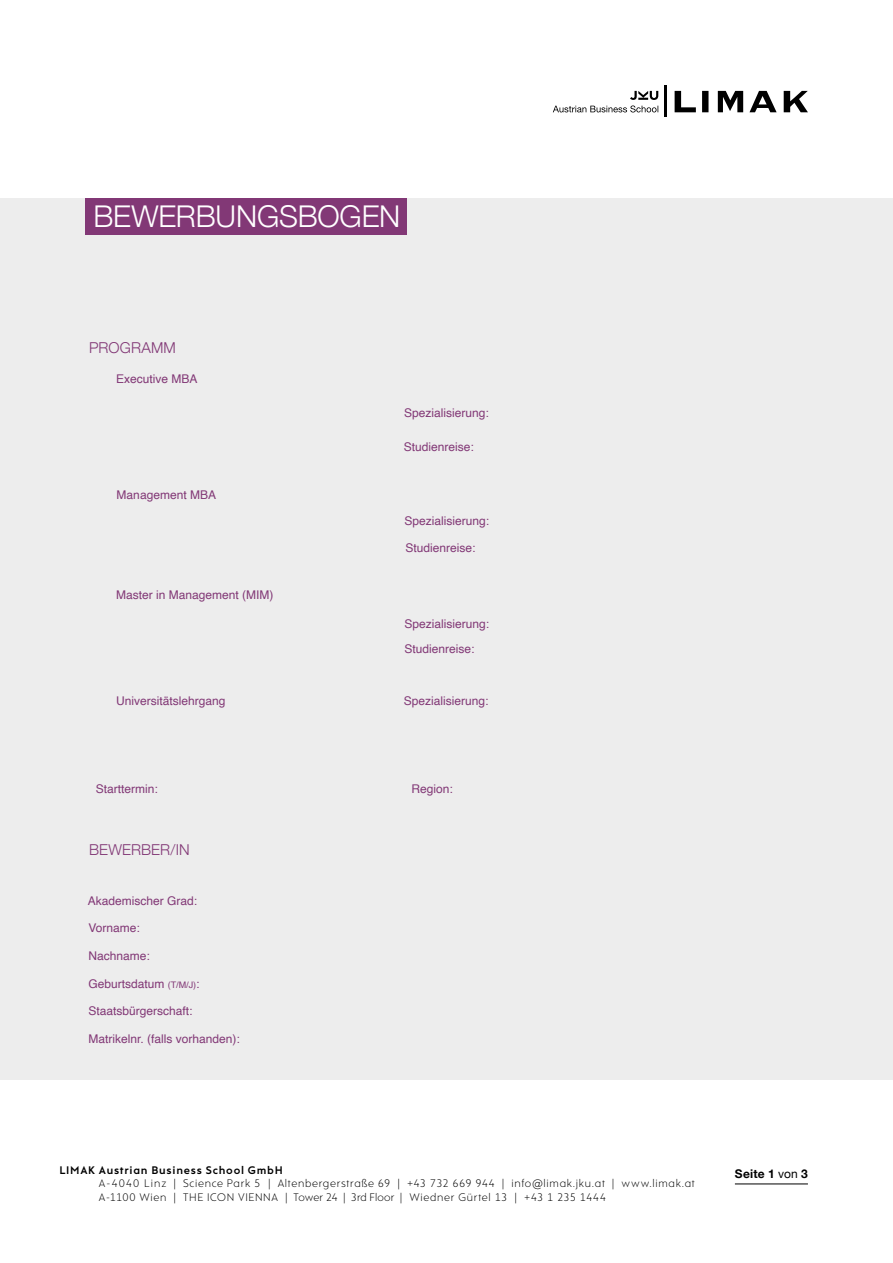
<style>
.page{position:relative;width:893px;height:1263px;background:#fff}
.page>*{position:absolute;margin:0;border:0;box-sizing:border-box;transform-origin:0 0}
.t1{font:300 30px "Helvetica Neue";letter-spacing:-.005em;color:#fff}
.t2{font:300 15px "Helvetica Neue";letter-spacing:.005em;color:#823876}
.t3{font:12px/24.9px "Helvetica";color:#823876}
.t4{font:700 12px "Helvetica Neue";letter-spacing:.02em;color:#000}
.t5{font:11.25px/13.5px "Rams Lt";letter-spacing:.06em;color:#000}
.t6{font:700 11.25px "Rams";letter-spacing:.065em;color:#000}
.s1{font-size:9px}
.s2{font-weight:400}
</style>
<div class="page">
<div style="left:0;top:198px;width:893px;height:882px;background:#ededed"></div>
<svg style="left:675px;top:91px;width:133px;height:21px"></svg>
<hr style="left:664px;top:85px;width:3px;height:32px;background:#000">
<svg style="left:553px;top:91px;width:105px;height:21px"></svg>
<hr style="left:735px;top:1183px;width:73px;height:1px;background:#000">
<div style="left:85px;top:198px;width:321px;height:37px;background:#823876"></div>
<h1 class="t1" style="left:93px;top:193px;width:308px">BEWERBUNGSBOGEN</h1>
<p class="t2" style="left:89px;top:335px;width:88px">PROGRAMM</p>
<p class="t3" style="left:116px;top:367px;width:83px">Executive MBA</p>
<p class="t3" style="left:117px;top:483px;width:101px">Management MBA</p>
<p class="t3" style="left:116px;top:583px;width:159px">Master in Management (MIM)</p>
<p class="t3" style="left:116px;top:689px;width:111px">Universitätslehrgang</p>
<p class="t3" style="left:404px;top:401px;width:86px">Spezialisierung:</p>
<p class="t3" style="left:404px;top:435px;width:72px">Studienreise:</p>
<p class="t3" style="left:405px;top:508px;width:86px">Spezialisierung:</p>
<p class="t3" style="left:405px;top:535px;width:72px">Studienreise:</p>
<p class="t3" style="left:404px;top:611px;width:86px">Spezialisierung:<br>Studienreise:</p>
<p class="t3" style="left:404px;top:689px;width:86px">Spezialisierung:</p>
<p class="t3" style="left:96px;top:776px;width:64px">Starttermin:</p>
<p class="t3" style="left:411px;top:776px;width:43px">Region:</p>
<p class="t2" style="left:89px;top:838px;width:102px">BEWERBER/IN</p>
<p class="t3" style="left:88px;top:888px;width:111px">Akademischer Grad:</p>
<p class="t3" style="left:88px;top:916px;width:53px">Vorname:</p>
<p class="t3" style="left:88px;top:943px;width:63px">Nachname:</p>
<p class="t3" style="left:88px;top:971px;width:113px">Geburtsdatum <span class="s1">(T/M/J)</span>:</p>
<p class="t3" style="left:88px;top:999px;width:106px">Staatsbürgerschaft:</p>
<p class="t3" style="left:88px;top:1026px;width:153px">Matrikelnr. (falls vorhanden):</p>
<p class="t6" style="left:60px;top:1163px;width:225px">LIMAK Austrian Business School GmbH</p>
<p class="t5" style="left:99px;top:1176px;width:597px">A-4040 Linz | Science Park 5 | Altenbergerstraße 69 | +43 732 669 944 | info@limak.jku.at | www.limak.at<br>A-1100 Wien | THE ICON VIENNA | Tower 24 | 3rd Floor | Wiedner Gürtel 13 | +43 1 235 1444</p>
<p class="t4" style="left:735px;top:1164px;width:75px">Seite 1 <span class="s2">von</span> 3</p>
</div>
